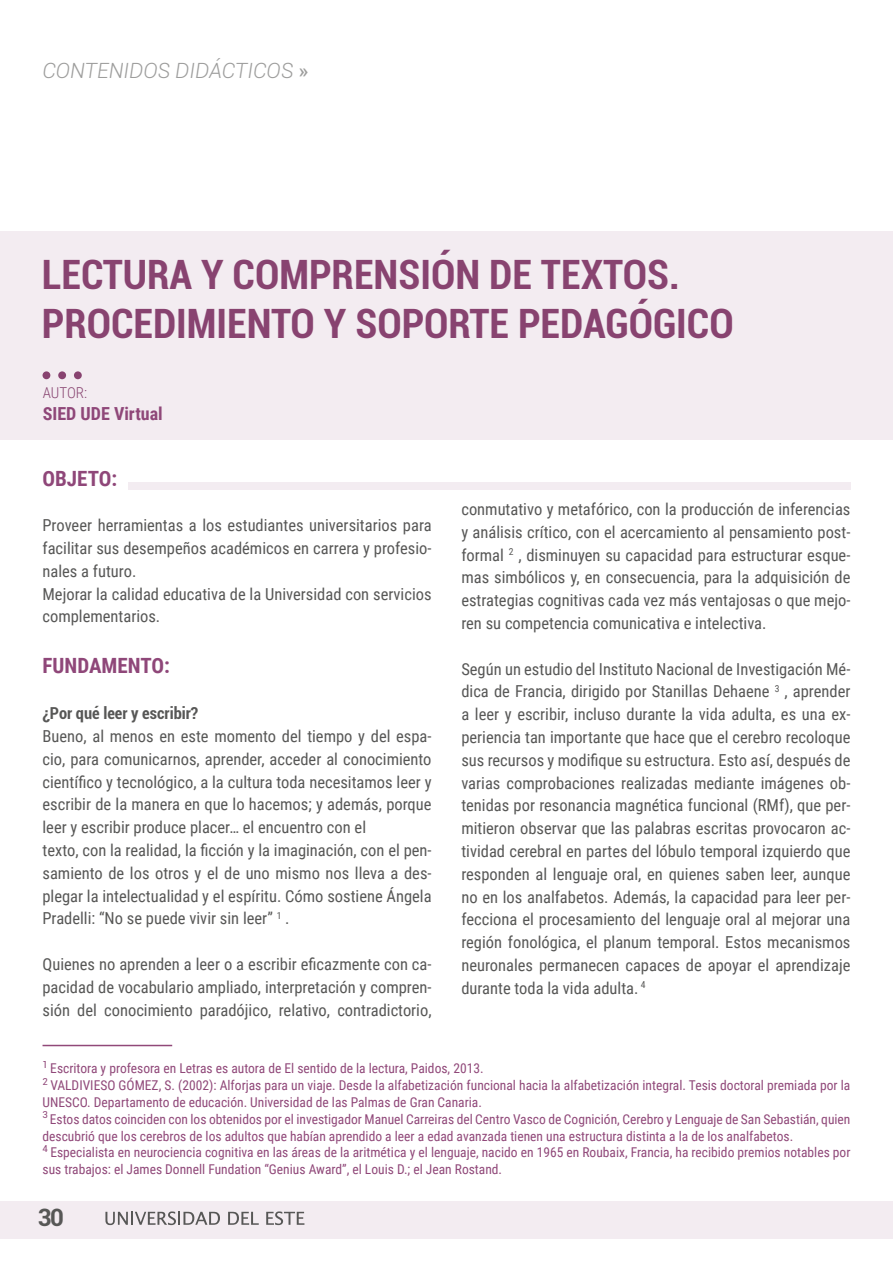
<style>
.page{position:relative;width:893px;height:1263px;background:#fff}
.page>*{position:absolute;margin:0;border:0;box-sizing:border-box;transform-origin:0 0}
.t1{font:700 condensed 40.5px/48.6px "Roboto";color:#884370}
.t2{font:700 24px "Roboto";color:#575756}
.t3{font:italic 300 21px "Roboto";color:#9d9d9c}
.t4{font:700 21px "Roboto Condensed";color:#8f4779}
.t5{font:700 18px "Roboto Condensed";color:#8f4779}
.t6{font:16.5px/22.8px "Roboto Condensed";color:#575756;text-align:justify}
.t7{font:700 condensed 16.5px "Roboto";color:#575756}
.t8{font:300 15px "Roboto Condensed";letter-spacing:-.005em;color:#894672}
.t9{font:13.5px/16.8px "Roboto Condensed";color:#904879}
.s1{font-weight:400;font-style:normal}
</style>
<div class="page">
<div style="left:0;top:1201px;width:893px;height:38px;background:#f3ecf1"></div>
<svg style="left:105px;top:1211px;width:115px;height:14px"></svg>
<svg style="left:228px;top:1212px;width:31px;height:13px"></svg>
<svg style="left:266px;top:1211px;width:38px;height:14px"></svg>
<div style="left:0;top:231px;width:893px;height:208px;background:#f3ecf1"></div>
<div style="left:43px;top:371px;width:7px;height:8px;background:#884370;border-radius:50%"></div>
<div style="left:58px;top:371px;width:8px;height:8px;background:#884370;border-radius:50%"></div>
<div style="left:74px;top:371px;width:8px;height:8px;background:#884370;border-radius:50%"></div>
<hr style="left:43px;top:1045px;width:129px;height:1px;background:#914979">
<div style="left:128px;top:483px;width:722px;height:7px;background:#f3ecf1"></div>
<p class="t3" style="left:43px;top:56px;width:267px">CONTENIDOS DIDÁCTICOS <span class="s1">»</span></p>
<h1 class="t1" style="left:42px;top:249px;width:693px">LECTURA Y COMPRENSIÓN DE TEXTOS.<br>PROCEDIMIENTO Y SOPORTE PEDAGÓGICO</h1>
<p class="t8" style="left:43px;top:382px;width:46px">AUTOR:</p>
<p class="t5" style="left:43px;top:401px;width:121px">SIED UDE Virtual</p>
<p class="t4" style="left:43px;top:463px;width:76px">OBJETO:</p>
<p class="t6" style="left:43px;top:513px;width:391px;text-align:left">Proveer herramientas a los estudiantes universitarios para facilitar sus desempeños académicos en carrera y profesio&shy;nales a futuro.<br>Mejorar la calidad educativa de la Universidad con servicios complementarios.</p>
<p class="t4" style="left:43px;top:651px;width:129px">FUNDAMENTO:</p>
<p class="t7" style="left:43px;top:702px;width:157px">¿Por qué leer y escribir?</p>
<p class="t6" style="left:43px;top:724px;width:391px;text-align:left">Bueno, al menos en este momento del tiempo y del espa&shy;cio, para comunicarnos, aprender, acceder al conocimiento científico y tecnológico, a la cultura toda necesitamos leer y escribir de la manera en que lo hacemos; y además, porque leer y escribir produce placer… el encuentro con el<br>texto, con la realidad, la ficción y la imaginación, con el pen&shy;samiento de los otros y el de uno mismo nos lleva a des&shy;plegar la intelectualidad y el espíritu. Cómo sostiene Ángela Pradelli: “No se puede vivir sin leer” <sup>1</sup> .</p>
<p class="t6" style="left:43px;top:952px;width:391px">Quienes no aprenden a leer o a escribir eficazmente con ca&shy;pacidad de vocabulario ampliado, interpretación y compren&shy;sión del conocimiento paradójico, relativo, contradictorio,</p>
<p class="t6" style="left:461px;top:497px;width:391px">conmutativo y metafórico, con la producción de inferencias y análisis crítico, con el acercamiento al pensamiento post&shy;formal <sup>2</sup> , disminuyen su capacidad para estructurar esque&shy;mas simbólicos y, en consecuencia, para la adquisición de estrategias cognitivas cada vez más ventajosas o que mejo&shy;ren su competencia comunicativa e intelectiva.</p>
<p class="t6" style="left:461px;top:657px;width:391px">Según un estudio del Instituto Nacional de Investigación Mé&shy;dica de Francia, dirigido por Stanillas Dehaene <sup>3</sup> , aprender a leer y escribir, incluso durante la vida adulta, es una ex&shy;periencia tan importante que hace que el cerebro recoloque sus recursos y modifique su estructura. Esto así, después de varias comprobaciones realizadas mediante imágenes ob&shy;tenidas por resonancia magnética funcional (RMf), que per&shy;mitieron observar que las palabras escritas provocaron ac&shy;tividad cerebral en partes del lóbulo temporal izquierdo que responden al lenguaje oral, en quienes saben leer, aunque no en los analfabetos. Además, la capacidad para leer per&shy;fecciona el procesamiento del lenguaje oral al mejorar una región fonológica, el planum temporal. Estos mecanismos neuronales permanecen capaces de apoyar el aprendizaje durante toda la vida adulta. <sup>4</sup></p>
<p class="t9" style="left:43px;top:1060px;width:809px"><sup>1</sup> Escritora y profesora en Letras es autora de El sentido de la lectura, Paidos, 2013.<br><sup>2</sup> VALDIVIESO GÓMEZ, S. (2002): Alforjas para un viaje. Desde la alfabetización funcional hacia la alfabetización integral. Tesis doctoral premiada por la UNESCO. Departamento de educación. Universidad de las Palmas de Gran Canaria.<br><sup>3</sup> Estos datos coinciden con los obtenidos por el investigador Manuel Carreiras del Centro Vasco de Cognición, Cerebro y Lenguaje de San Sebastián, quien descubrió que los cerebros de los adultos que habían aprendido a leer a edad avanzada tienen una estructura distinta a la de los analfabetos.<br><sup>4</sup> Especialista en neurociencia cognitiva en las áreas de la aritmética y el lenguaje, nacido en 1965 en Roubaix, Francia, ha recibido premios notables por sus trabajos: el James Donnell Fundation “Genius Award”, el Louis D.; el Jean Rostand.</p>
<h2 class="t2" style="left:38px;top:1201px;width:28px">30</h2>
</div>
